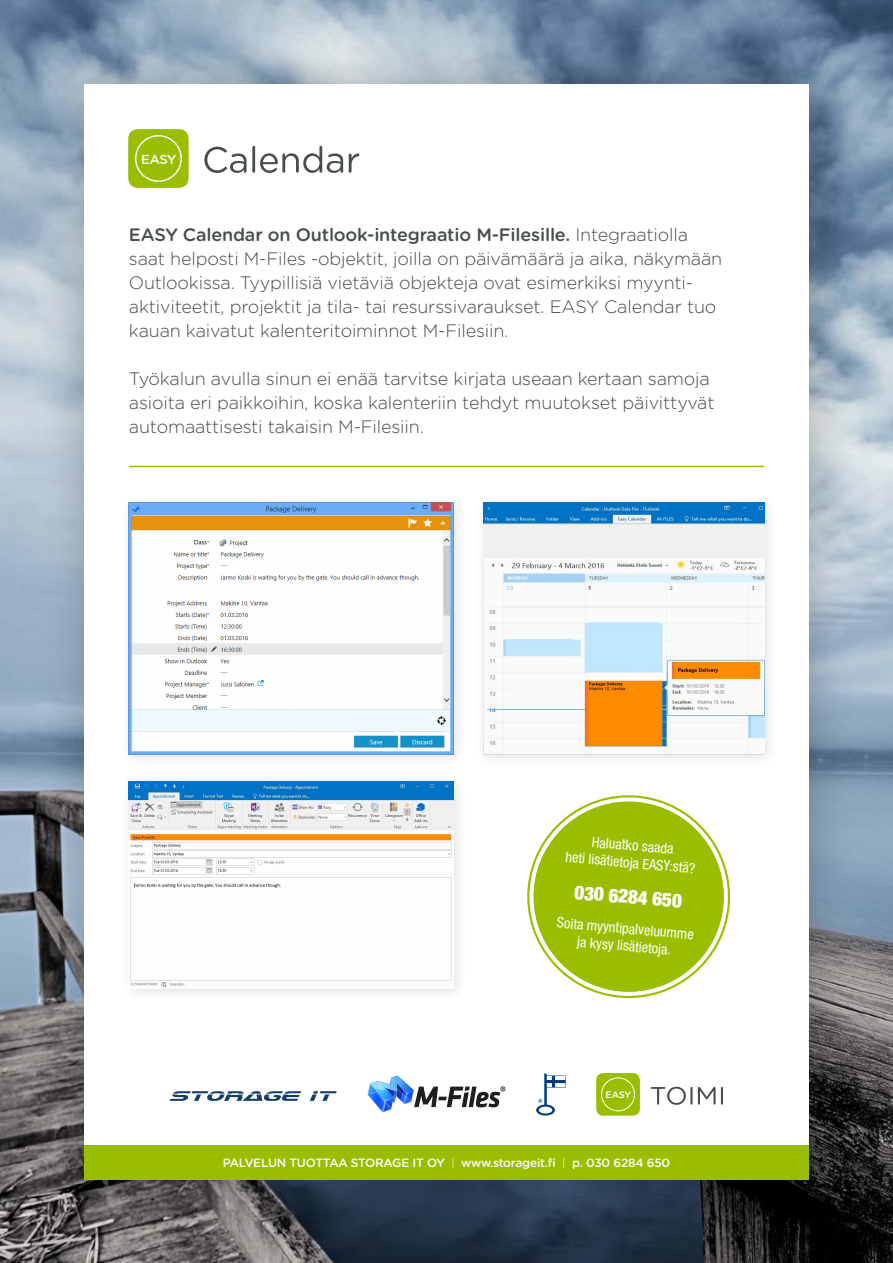
<style>
.page{position:relative;width:893px;height:1263px;background:#fff}
.page>*{position:absolute;margin:0;border:0;box-sizing:border-box;transform-origin:0 0}
.t1{font:900 condensed 19.2px "Helvetica Neue";color:#fff}
.t2{font:300 18px/24px "Gotham Rounded";letter-spacing:-.01em;color:#464d4b}
.t3{font:condensed 14.4px/17.2px "Helvetica Neue";color:#fff;text-align:center}
.t4{font:500 13.05px "Gotham Rounded";color:#fff}
.t5{font:500 12px "Gotham Rounded";letter-spacing:-.02em;color:#fff}
.t6{font:500 9.45px "Gotham Rounded";color:#fff}
.s1{font-weight:500}
.s2{font-weight:300}
</style>
<div class="page">
<img style="left:0;top:0;width:893px;height:1263px">
<div style="left:36px;top:36px;width:836px;height:1206px;background:#000;opacity:.25"></div>
<div style="left:84px;top:84px;width:725px;height:1095px;background:#fff"></div>
<div style="left:84px;top:1145px;width:725px;height:34px;background:#99be00"></div>
<svg style="left:204px;top:146px;width:155px;height:27px"></svg>
<div style="left:128px;top:129px;width:61px;height:59px;background:#99be00;border-radius:10px"></div>
<div style="left:135px;top:135px;width:47px;height:47px;border:1px solid #fff;border-radius:50%"></div>
<hr style="left:129px;top:466px;width:635px;height:1px;background:#99be00">
<svg style="left:527px;top:795px;width:204px;height:201px"></svg>
<div style="left:119px;top:771px;width:355px;height:238px;background:#000;opacity:.12"></div>
<img style="left:129px;top:781px;width:324px;height:208px">
<img style="left:483px;top:502px;width:281px;height:252px">
<div style="left:119px;top:492px;width:355px;height:283px;background:#000;opacity:.12"></div>
<img style="left:129px;top:502px;width:324px;height:252px">
<svg style="left:536px;top:1073px;width:30px;height:42px"></svg>
<svg style="left:368px;top:1076px;width:137px;height:36px"></svg>
<svg style="left:651px;top:1087px;width:72px;height:18px"></svg>
<div style="left:596px;top:1073px;width:44px;height:43px;background:#99be00;border-radius:7px"></div>
<div style="left:601px;top:1077px;width:34px;height:34px;border:1px solid #fff;border-radius:50%"></div>
<svg style="left:170px;top:1091px;width:131px;height:10px"></svg>
<svg style="left:310px;top:1091px;width:27px;height:10px"></svg>
<p class="t4" style="left:141px;top:150px;width:36px">EASY</p>
<p class="t2" style="left:129px;top:221px;width:595px"><span class="s1">EASY Calendar on Outlook-integraatio M-Filesille.</span> Integraatiolla saat helposti M-Files -objektit, joilla on päivämäärä ja aika, näkymään Outlookissa. Tyypillisiä vietäviä objekteja ovat esimerkiksi myynti&shy;aktiviteetit, projektit ja tila- tai resurssivaraukset. EASY Calendar tuo kauan kaivatut kalenteritoiminnot M-Filesiin.</p>
<p class="t2" style="left:129px;top:365px;width:587px">Työkalun avulla sinun ei enää tarvitse kirjata useaan kertaan samoja asioita eri paikkoihin, koska kalenteriin tehdyt muutokset päivittyvät automaattisesti takaisin M-Filesiin.</p>
<p class="t3" style="left:568px;top:831px;width:132px;rotate:5deg">Haluatko saada<br>heti lisätietoja EASY:stä?</p>
<p class="t1" style="left:576px;top:880px;width:109px;rotate:5deg">030 6284 650</p>
<p class="t3" style="left:558px;top:913px;width:139px;rotate:5deg">Soita myyntipalveluumme ja kysy lisätietoja.</p>
<p class="t6" style="left:606px;top:1088px;width:27px">EASY</p>
<p class="t5" style="left:223px;top:1154px;width:449px">PALVELUN TUOTTAA STORAGE IT OY <span class="s2">|</span> www.storageit.fi <span class="s2">|</span> p. 030 6284 650</p>
</div>
